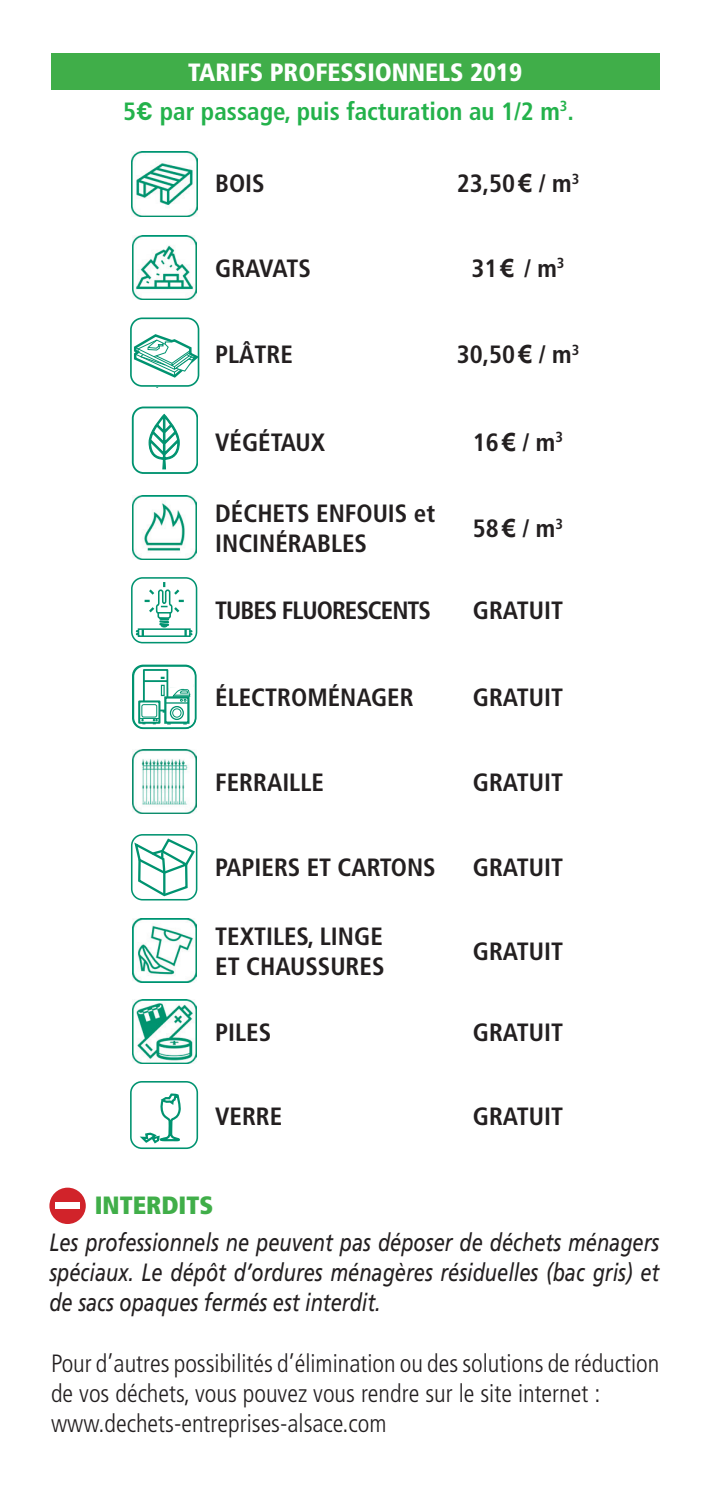
<style>
.page{position:relative;width:709px;height:1489px;background:#fff}
.page>*{position:absolute;margin:0;border:0;box-sizing:border-box;transform-origin:0 0}
.t1{font:700 condensed 25px/30px "Frutiger";color:#231f20}
.t2{font:300 condensed 25px/30px "Frutiger";color:#231f20}
.t3{font:italic 25px/30px "Frutiger";color:#231f20;text-align:justify;scale:.8 1}
.t4{font:700 condensed 25px "Frutiger";color:#23b24b}
.t5{font:900 condensed 25px "Frutiger";color:#fff}
.t6{font:700 condensed 25px "Frutiger";letter-spacing:-.04em;color:#231f20}
.t7{font:900 condensed 25px "Frutiger";color:#40ae49}
.t8{font:700 condensed 25px "Frutiger";letter-spacing:-.025em;color:#231f20}
.s1{font-family:"DIN Pro";font-stretch:normal}
.s2{font-family:"Arial";font-stretch:normal}
</style>
<div class="page">
<div style="left:51px;top:53px;width:608px;height:36px;background:#40ae49"></div>
<img style="left:132px;top:151px;width:65px;height:66px">
<img style="left:133px;top:235px;width:64px;height:64px">
<img style="left:133px;top:495px;width:64px;height:64px">
<img style="left:132px;top:749px;width:65px;height:64px">
<img style="left:133px;top:918px;width:63px;height:64px">
<img style="left:133px;top:999px;width:64px;height:64px">
<div style="left:49px;top:1187px;width:37px;height:36px;background:#d1232a;border-radius:50%"></div>
<div style="left:55px;top:1202px;width:25px;height:7px;background:#fff"></div>
<div style="left:130px;top:317px;width:69px;height:70px;border:2px solid #009370;border-radius:11px"></div>
<svg style="left:133px;top:332px;width:66px;height:47px"></svg>
<div style="left:130px;top:1080px;width:68px;height:68px;border:2px solid #009370;border-radius:11px"></div>
<svg style="left:139px;top:1093px;width:42px;height:51px"></svg>
<div style="left:132px;top:406px;width:66px;height:68px;border:2px solid #009370;border-radius:11px"></div>
<svg style="left:142px;top:406px;width:42px;height:68px"></svg>
<div style="left:131px;top:577px;width:66px;height:66px;border:2px solid #009370;border-radius:11px"></div>
<div style="left:138px;top:628px;width:53px;height:9px;border:2px solid #009370"></div>
<svg style="left:137px;top:577px;width:54px;height:59px"></svg>
<div style="left:132px;top:664px;width:64px;height:65px;border:1px solid #009370;border-radius:10px"></div>
<div style="left:133px;top:665px;width:63px;height:63px;border:1px solid #009370;border-radius:10px"></div>
<div style="left:138px;top:700px;width:22px;height:23px;border:2px solid #009370"></div>
<svg style="left:139px;top:667px;width:55px;height:57px"></svg>
<div style="left:131px;top:834px;width:66px;height:66px;border:2px solid #009370;border-radius:11px"></div>
<svg style="left:133px;top:837px;width:63px;height:60px"></svg>
<p class="t5" style="left:188px;top:57px;width:336px">TARIFS PROFESSIONNELS 2019</p>
<p class="t4" style="left:123px;top:96px;width:452px">5<span class="s1">€</span> par passage, puis facturation au 1/2 m<sup>3</sup>.</p>
<p class="t1" style="left:215px;top:169px;width:51px">BOIS</p>
<p class="t8" style="left:215px;top:253px;width:97px">GRAVATS</p>
<p class="t1" style="left:456px;top:169px;width:124px">23,50<span class="s2">€</span> / m<sup>3</sup></p>
<p class="t1" style="left:471px;top:253px;width:95px">31<span class="s2">€</span> / m<sup>3</sup></p>
<p class="t1" style="left:215px;top:339px;width:79px">PLÂTRE</p>
<p class="t1" style="left:456px;top:339px;width:124px">30,50<span class="s2">€</span> / m<sup>3</sup></p>
<p class="t1" style="left:215px;top:427px;width:111px">VÉGÉTAUX</p>
<p class="t1" style="left:473px;top:427px;width:92px">16<span class="s2">€</span> / m<sup>3</sup></p>
<p class="t1" style="left:215px;top:498px;width:221px">DÉCHETS ENFOUIS et</p>
<p class="t1" style="left:215px;top:528px;width:153px">INCINÉRABLES</p>
<p class="t1" style="left:473px;top:513px;width:92px">58<span class="s2">€</span> / m<sup>3</sup></p>
<p class="t6" style="left:215px;top:595px;width:217px">TUBES FLUORESCENTS</p>
<p class="t1" style="left:473px;top:595px;width:92px">GRATUIT</p>
<p class="t1" style="left:215px;top:682px;width:200px">ÉLECTROMÉNAGER</p>
<p class="t1" style="left:473px;top:682px;width:92px">GRATUIT</p>
<p class="t1" style="left:215px;top:767px;width:110px">FERRAILLE</p>
<p class="t1" style="left:473px;top:767px;width:92px">GRATUIT</p>
<p class="t1" style="left:215px;top:852px;width:222px">PAPIERS ET CARTONS</p>
<p class="t1" style="left:473px;top:852px;width:92px">GRATUIT</p>
<p class="t1" style="left:215px;top:921px;width:171px">TEXTILES, LINGE<br>ET CHAUSSURES</p>
<p class="t1" style="left:473px;top:936px;width:92px">GRATUIT</p>
<p class="t1" style="left:215px;top:1016px;width:58px">PILES</p>
<p class="t1" style="left:473px;top:1016px;width:92px">GRATUIT</p>
<p class="t1" style="left:215px;top:1101px;width:69px">VERRE</p>
<p class="t1" style="left:473px;top:1101px;width:92px">GRATUIT</p>
<p class="t7" style="left:95px;top:1190px;width:120px">INTERDITS</p>
<p class="t3" style="left:49px;top:1227px;width:764px">Les professionnels ne peuvent pas déposer de déchets ménagers spéciaux. Le dépôt d’ordures ménagères résiduelles (bac gris) et de sacs opaques fermés est interdit.</p>
<p class="t2" style="left:51px;top:1348px;width:610px">Pour d’autres possibilités d’élimination ou des solutions de réduction de vos déchets, vous pouvez vous rendre sur le site internet : www.dechets-entreprises-alsace.com</p>
</div>
